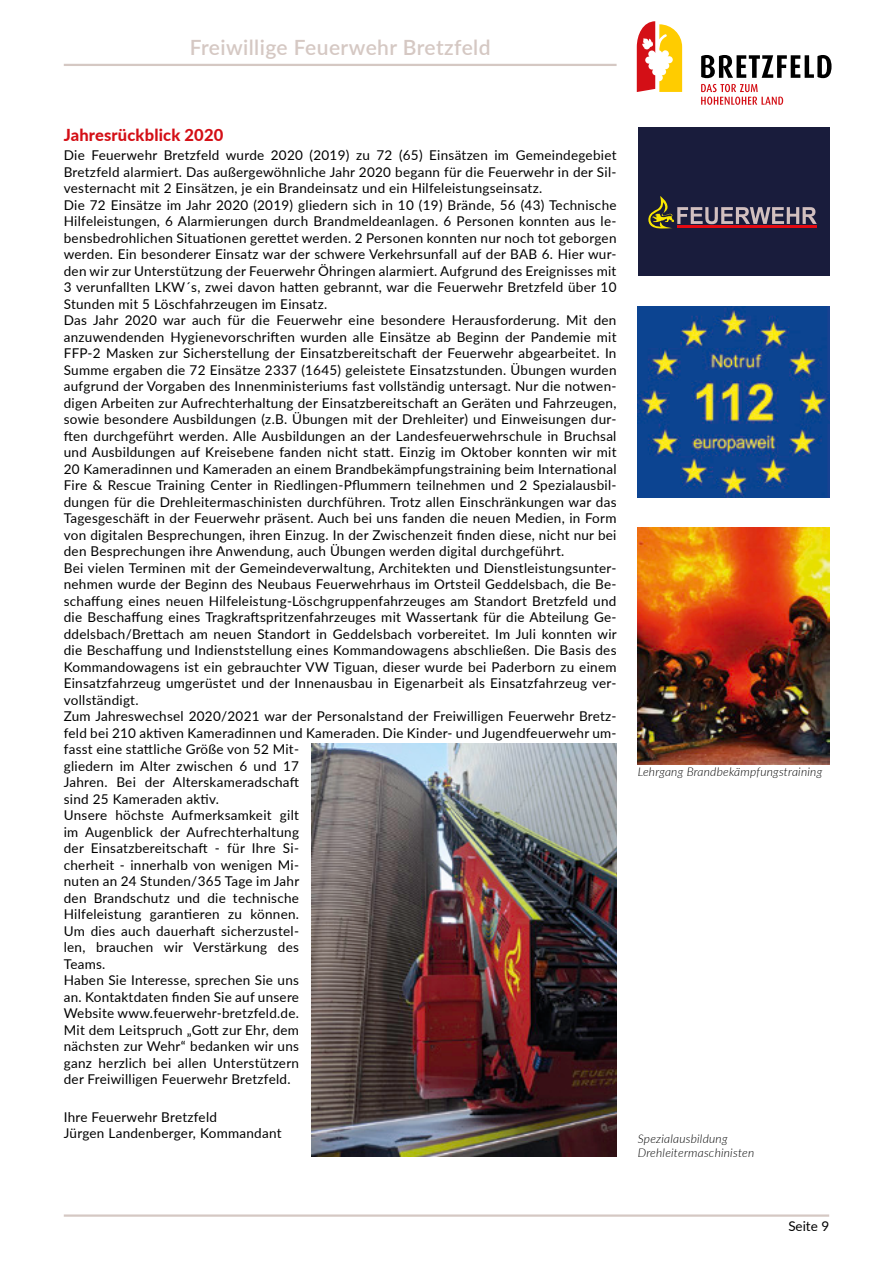
<style>
.page{position:relative;width:893px;height:1263px;background:#fff}
.page>*{position:absolute;margin:0;border:0;box-sizing:border-box;transform-origin:0 0}
.t1{font:600 21px "Lato";letter-spacing:.02em;color:#d5c8c3}
.t2{font:800 16.5px "Lato";letter-spacing:.01em;color:#d40f16}
.t3{font:13.5px/16.5px "Lato";letter-spacing:.02em;color:#000}
.t4{font:italic 300 12px/13.5px "Lato";letter-spacing:.02em;color:#000}
</style>
<div class="page">
<hr style="left:64px;top:1214px;width:765px;height:3px;background:#d5c8c3">
<svg style="left:637px;top:21px;width:45px;height:71px"></svg>
<svg style="left:701px;top:55px;width:130px;height:23px"></svg>
<svg style="left:701px;top:84px;width:82px;height:21px"></svg>
<hr style="left:64px;top:64px;width:553px;height:2px;background:#d5c8c3">
<div style="left:638px;top:128px;width:191px;height:148px;background:#191c3c"></div>
<svg style="left:648px;top:196px;width:169px;height:33px"></svg>
<img style="left:312px;top:743px;width:305px;height:414px">
<img style="left:638px;top:306px;width:191px;height:191px">
<img style="left:638px;top:527px;width:191px;height:237px">
<h1 class="t1" style="left:190px;top:32px;width:302px">Freiwillige Feuerwehr Bretzfeld</h1>
<p class="t2" style="left:64px;top:123px;width:161px">Jahresrückblick 2020</p>
<p class="t3" style="left:64px;top:147px;width:554px">Die Feuerwehr Bretzfeld wurde 2020 (2019) zu 72 (65) Einsätzen im Gemeindegebiet Bretzfeld alarmiert. Das außergewöhnliche Jahr 2020 begann für die Feuerwehr in der Sil&shy;vesternacht mit 2 Einsätzen, je ein Brandeinsatz und ein Hilfeleistungseinsatz.<br>Die 72 Einsätze im Jahr 2020 (2019) gliedern sich in 10 (19) Brände, 56 (43) Technische Hilfeleistungen, 6 Alarmierungen durch Brandmeldeanlagen. 6 Personen konnten aus le&shy;bensbedrohlichen Situationen gerettet werden. 2 Personen konnten nur noch tot geborgen werden. Ein besonderer Einsatz war der schwere Verkehrsunfall auf der BAB 6. Hier wur&shy;den wir zur Unterstützung der Feuerwehr Öhringen alarmiert. Aufgrund des Ereignisses mit 3 verunfallten LKW´s, zwei davon hatten gebrannt, war die Feuerwehr Bretzfeld über 10<br>Stunden mit 5 Löschfahrzeugen im Einsatz.<br>Das Jahr 2020 war auch für die Feuerwehr eine besondere Herausforderung. Mit den anzuwendenden Hygienevorschriften wurden alle Einsätze ab Beginn der Pandemie mit FFP-2 Masken zur Sicherstellung der Einsatzbereitschaft der Feuerwehr abgearbeitet. In Summe ergaben die 72 Einsätze 2337 (1645) geleistete Einsatzstunden. Übungen wurden aufgrund der Vorgaben des Innenministeriums fast vollständig untersagt. Nur die notwen&shy;digen Arbeiten zur Aufrechterhaltung der Einsatzbereitschaft an Geräten und Fahrzeugen, sowie besondere Ausbildungen (z.B. Übungen mit der Drehleiter) und Einweisungen dur&shy;ften durchgeführt werden. Alle Ausbildungen an der Landesfeuerwehrschule in Bruchsal und Ausbildungen auf Kreisebene fanden nicht statt. Einzig im Oktober konnten wir mit 20 Kameradinnen und Kameraden an einem Brandbekämpfungstraining beim International Fire &amp; Rescue Training Center in Riedlingen-Pflummern teilnehmen und 2 Spezialausbil&shy;dungen für die Drehleitermaschinisten durchführen. Trotz allen Einschränkungen war das Tagesgeschäft in der Feuerwehr präsent. Auch bei uns fanden die neuen Medien, in Form von digitalen Besprechungen, ihren Einzug. In der Zwischenzeit finden diese, nicht nur bei den Besprechungen ihre Anwendung, auch Übungen werden digital durchgeführt.<br>Bei vielen Terminen mit der Gemeindeverwaltung, Architekten und Dienstleistungsunter&shy;nehmen wurde der Beginn des Neubaus Feuerwehrhaus im Ortsteil Geddelsbach, die Be&shy;schaffung eines neuen Hilfeleistung-Löschgruppenfahrzeuges am Standort Bretzfeld und die Beschaffung eines Tragkraftspritzenfahrzeuges mit Wassertank für die Abteilung Ge&shy;ddelsbach/Brettach am neuen Standort in Geddelsbach vorbereitet. Im Juli konnten wir die Beschaffung und Indienststellung eines Kommandowagens abschließen. Die Basis des Kommandowagens ist ein gebrauchter VW Tiguan, dieser wurde bei Paderborn zu einem Einsatzfahrzeug umgerüstet und der Innenausbau in Eigenarbeit als Einsatzfahrzeug ver&shy;vollständigt.<br>Zum Jahreswechsel 2020/2021 war der Personalstand der Freiwilligen Feuerwehr Bretz&shy;feld bei 210 aktiven Kameradinnen und Kameraden. Die Kinder- und Jugendfeuerwehr um&shy;fasst eine stattliche Größe von 52 Mit-<br>gliedern im Alter zwischen 6 und 17<br>Jahren. Bei der Alterskameradschaft<br>sind 25 Kameraden aktiv.<br>Unsere höchste Aufmerksamkeit gilt<br>im Augenblick der Aufrechterhaltung<br>der Einsatzbereitschaft - für Ihre Si-<br>cherheit - innerhalb von wenigen Mi-<br>nuten an 24 Stunden/365 Tage im Jahr<br>den Brandschutz und die technische<br>Hilfeleistung garantieren zu können.<br>Um dies auch dauerhaft sicherzustel-<br>len, brauchen wir Verstärkung des<br>Teams.<br>Haben Sie Interesse, sprechen Sie uns<br>an. Kontaktdaten finden Sie auf unsere<br>Website www.feuerwehr-bretzfeld.de.<br>Mit dem Leitspruch „Gott zur Ehr, dem<br>nächsten zur Wehr“ bedanken wir uns<br>ganz herzlich bei allen Unterstützern<br>der Freiwilligen Feuerwehr Bretzfeld.</p>
<p class="t3" style="left:64px;top:1108px;width:219px">Ihre Feuerwehr Bretzfeld<br>Jürgen Landenberger, Kommandant</p>
<p class="t4" style="left:638px;top:765px;width:186px">Lehrgang Brandbekämpfungstraining</p>
<p class="t4" style="left:638px;top:1132px;width:118px">Spezialausbildung<br>Drehleitermaschinisten</p>
<p class="t3" style="left:788px;top:1217px;width:42px">Seite 9</p>
</div>
